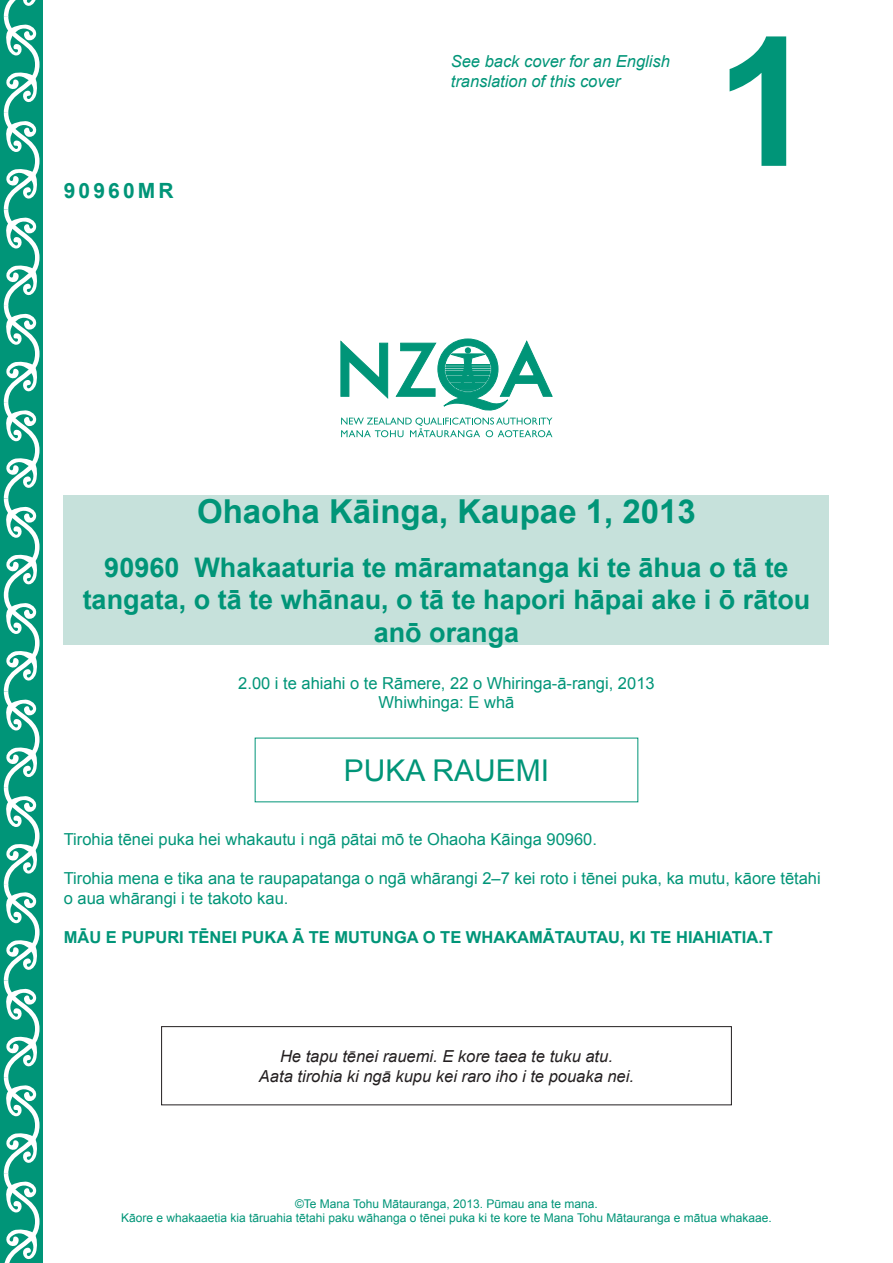
<style>
.page{position:relative;width:893px;height:1263px;background:#fff}
.page>*{position:absolute;margin:0;border:0;box-sizing:border-box;transform-origin:0 0}
.Level_ID__top_right{font:700 180px "Arial";color:#009578}
.t1{font:700 33px "Arial";color:#009578}
.t2{font:30px "Arial";color:#009578}
.t3{font:700 27px/32.4px "Arial";color:#009578;text-align:center}
.Standard_number{font:700 21px "Arial";letter-spacing:.15em;color:#009578}
.Instructions{font:16.5px/19.8px "Arial";color:#009578}
.t4{font:italic 16.5px "Arial";color:#231f20}
.Exam_date___Credits{font:16.5px/19.8px "Arial";color:#009578;text-align:center}
.Instructions-2{font:700 16.5px "Arial";color:#009578}
.Body{font:italic 16.5px/19.8px "Arial";color:#009578}
.Copyright_notice{font:12px "Arial";color:#009578}
</style>
<div class="page">
<svg style="left:341px;top:339px;width:212px;height:98px"></svg>
<div style="left:64px;top:495px;width:765px;height:150px;background:#c6e1db"></div>
<div style="left:0;top:0;width:42px;height:1263px;background:#009578"></div>
<svg style="left:3px;top:0;width:37px;height:1263px"></svg>
<div style="left:161px;top:1026px;width:571px;height:79px;border:1px solid #231f20"></div>
<p class="Standard_number" style="left:64px;top:177px;width:111px">90960MR</p>
<p class="Body" style="left:451px;top:52px;width:221px">See back cover for an English translation of this cover</p>
<p class="Level_ID__top_right" style="left:715px;top:-16px;width:102px">1</p>
<p class="t1" style="left:197px;top:490px;width:500px">Ohaoha Kāinga, Kaupae 1, 2013</p>
<p class="t3" style="left:83px;top:552px;width:729px">90960 Whakaaturia te māramatanga ki te āhua o tā te tangata, o tā te whānau, o tā te hapori hāpai ake i ō rātou anō oranga</p>
<p class="Exam_date___Credits" style="left:238px;top:673px;width:418px">2.00 i te ahiahi o te Rāmere, 22 o Whiringa-ā-rangi, 2013<br>Whiwhinga: E whā</p>
<p class="t2" style="left:344px;top:751px;width:207px">PUKA RAUEMI</p>
<p class="Instructions" style="left:64px;top:830px;width:535px">Tirohia tēnei puka hei whakautu i ngā pātai mō te Ohaoha Kāinga 90960.</p>
<p class="Instructions" style="left:64px;top:869px;width:758px">Tirohia mena e tika ana te raupapatanga o ngā whārangi 2–7 kei roto i tēnei puka, ka mutu, kāore tētahi o aua whārangi i te takoto kau.</p>
<p class="Instructions-2" style="left:64px;top:926px;width:711px">MĀU E PUPURI TĒNEI PUKA Ā TE MUTUNGA O TE WHAKAMĀTAUTAU, KI TE HIAHIATIA.T</p>
<p class="t4" style="left:280px;top:1045px;width:334px">He tapu tēnei rauemi. E kore taea te tuku atu.</p>
<p class="t4" style="left:259px;top:1065px;width:377px">Aata tirohia ki ngā kupu kei raro iho i te pouaka nei.</p>
<p class="Copyright_notice" style="left:295px;top:1196px;width:304px">©Te Mana Tohu Mātauranga, 2013. Pūmau ana te mana.</p>
<p class="Copyright_notice" style="left:121px;top:1210px;width:652px">Kāore e whakaaetia kia tāruahia tētahi paku wāhanga o tēnei puka ki te kore te Mana Tohu Mātauranga e mātua whakaae.</p>
</div>
